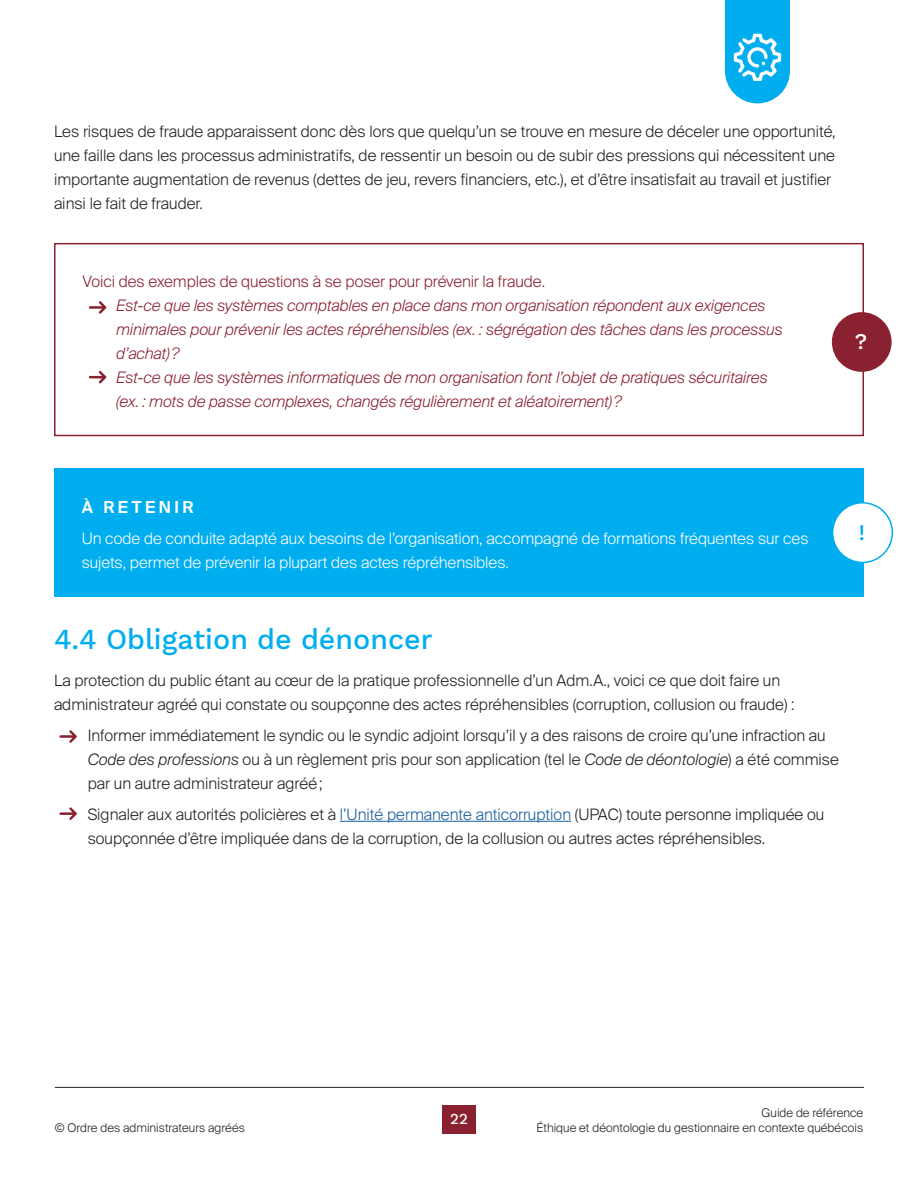
<style>
.page{position:relative;width:918px;height:1188px;background:#fff}
.page>*{position:absolute;margin:0;border:0;box-sizing:border-box;transform-origin:0 0}
.Paragraphe{font:500 28.5px "Work Sans";color:#00aeef}
.Paragraphe-2{font:500 22.05px "Work Sans";color:#fff}
.Paragraphe-3{font:500 22.05px "Work Sans";color:#00aeef}
.Paragraphe-4{font:600 16.5px "Suisse Intl";letter-spacing:.21em;color:#fff}
.Paragraphe-5{font:300 15.75px/24px "Suisse Intl";color:#231f20}
.Paragraphe-6{font:italic 300 15.75px/24px "Suisse Intl";letter-spacing:-.005em;color:#8a2131}
.Paragraphe-7{font:300 15.75px/24px "Suisse Intl";letter-spacing:-.005em;color:#fff}
.Paragraphe-8{font:300 15.75px "Suisse Intl";letter-spacing:-.005em;color:#8a2131}
.t1{font:500 15px "Work Sans";color:#fff}
.t2{font:300 12px "Suisse Intl";color:#231f20}
.s1{font-style:italic}
.s2{color:#175d9e}
</style>
<div class="page">
<div style="left:443px;top:1105px;width:33px;height:29px;background:#8a2131"></div>
<hr style="left:55px;top:1087px;width:809px;height:1px;background:#231f20">
<svg style="left:725px;top:0;width:65px;height:103px;background:#2bbbf1"></svg>
<hr style="left:340px;top:821px;width:231px;height:1px;background:#175d9e">
<div style="left:54px;top:243px;width:810px;height:193px;border:2px solid #8a2131"></div>
<div style="left:55px;top:468px;width:809px;height:129px;background:#00aeef"></div>
<div style="left:832px;top:312px;width:60px;height:60px;background:#8a2131;border-radius:50%"></div>
<div style="left:833px;top:503px;width:59px;height:59px;background:#fff;border-radius:50%"></div>
<div style="left:832px;top:502px;width:61px;height:61px;border:2px solid #00aeef;border-radius:50%"></div>
<svg style="left:89px;top:301px;width:17px;height:13px"></svg>
<svg style="left:89px;top:371px;width:17px;height:12px"></svg>
<svg style="left:59px;top:730px;width:18px;height:13px"></svg>
<svg style="left:59px;top:807px;width:18px;height:13px"></svg>
<p class="Paragraphe-5" style="left:54px;top:120px;width:783px">Les risques de fraude apparaissent donc dès lors que quelqu’un se trouve en mesure de déceler une opportunité, une faille dans les processus administratifs, de ressentir un besoin ou de subir des pressions qui nécessitent une importante augmentation de revenus (dettes de jeu, revers financiers, etc.), et d’être insatisfait au travail et justifier ainsi le fait de frauder.</p>
<p class="Paragraphe-8" style="left:82px;top:272px;width:464px">Voici des exemples de questions à se poser pour prévenir la fraude.</p>
<p class="Paragraphe-6" style="left:116px;top:293px;width:668px">Est-ce que les systèmes comptables en place dans mon organisation répondent aux exigences minimales pour prévenir les actes répréhensibles (ex. : ségrégation des tâches dans les processus d’achat) ?</p>
<p class="Paragraphe-6" style="left:116px;top:365px;width:653px">Est-ce que les systèmes informatiques de mon organisation font l’objet de pratiques sécuritaires (ex. : mots de passe complexes, changés régulièrement et aléatoirement) ?</p>
<p class="Paragraphe-2" style="left:855px;top:329px;width:14px">?</p>
<p class="Paragraphe-4" style="left:82px;top:498px;width:114px">À RETENIR</p>
<p class="Paragraphe-7" style="left:82px;top:526px;width:728px">Un code de conduite adapté aux besoins de l’organisation, accompagné de formations fréquentes sur ces sujets, permet de prévenir la plupart des actes répréhensibles.</p>
<p class="Paragraphe-3" style="left:859px;top:519px;width:8px">!</p>
<p class="Paragraphe" style="left:54px;top:622px;width:380px">4.4 Obligation de dénoncer</p>
<p class="Paragraphe-5" style="left:54px;top:669px;width:742px">La protection du public étant au cœur de la pratique professionnelle d’un Adm.A., voici ce que doit faire un administrateur agréé qui constate ou soupçonne des actes répréhensibles (corruption, collusion ou fraude) :</p>
<p class="Paragraphe-5" style="left:88px;top:723px;width:753px">Informer immédiatement le syndic ou le syndic adjoint lorsqu’il y a des raisons de croire qu’une infraction au<br><span class="s1">Code des professions</span> ou à un règlement pris pour son application (tel le <span class="s1">Code de déontologie</span>) a été commise par un autre administrateur agréé;</p>
<p class="Paragraphe-5" style="left:88px;top:802px;width:738px">Signaler aux autorités policières et à <span class="s2">l’Unité permanente anticorruption</span> (UPAC) toute personne impliquée ou soupçonnée d’être impliquée dans de la corruption, de la collusion ou autres actes répréhensibles.</p>
<p class="t2" style="left:762px;top:1106px;width:103px">Guide de référence</p>
<p class="t1" style="left:450px;top:1110px;width:19px">22</p>
<p class="t2" style="left:55px;top:1121px;width:192px">© Ordre des administrateurs agréés</p>
<p class="t2" style="left:536px;top:1120px;width:328px">Éthique et déontologie du gestionnaire en contexte québécois</p>
</div>
